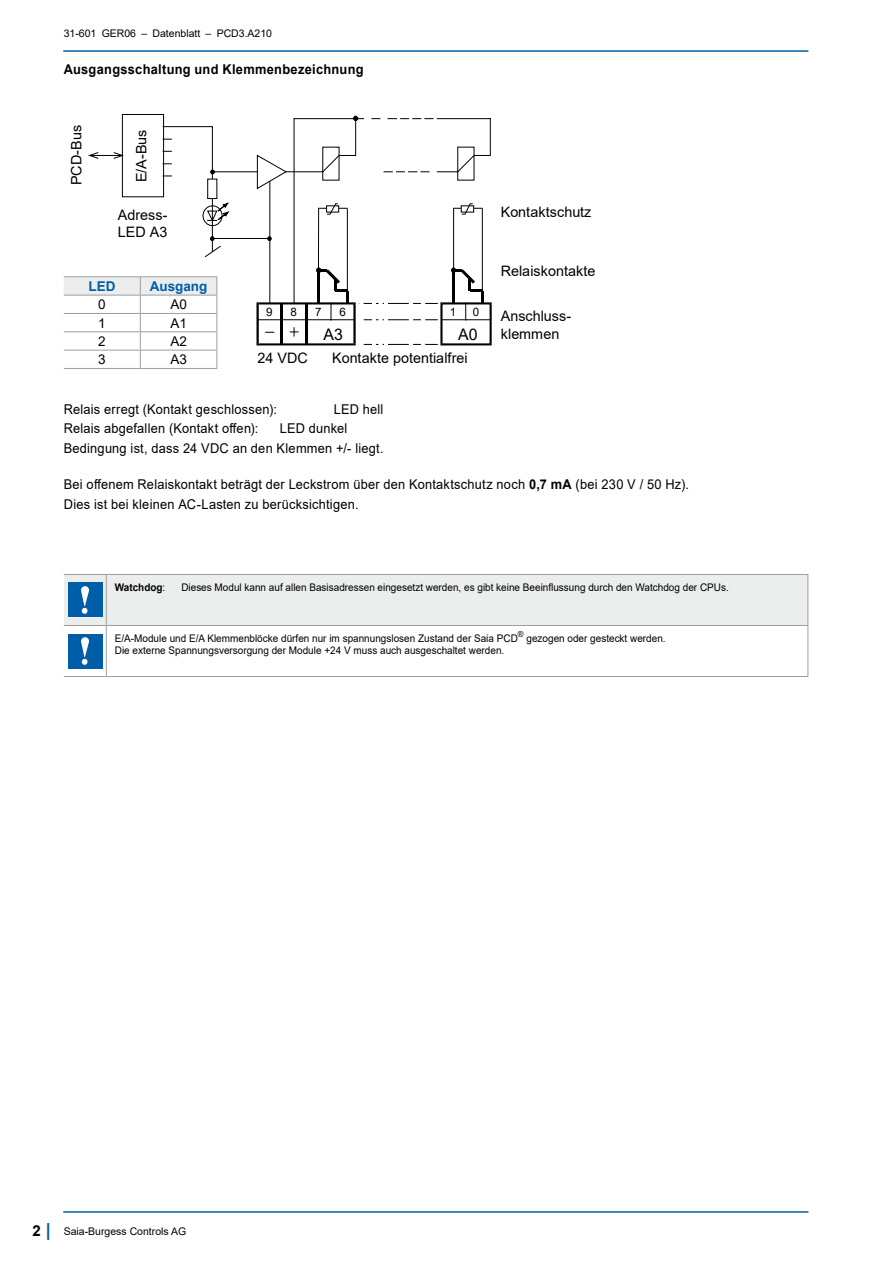
<style>
.page{position:relative;width:893px;height:1263px;background:#fff}
.page>*{position:absolute;margin:0;border:0;box-sizing:border-box;transform-origin:0 0}
.t1{font:16.05px "Arial";color:#000}
.t2{font:14.4px/17.2px "Arial";color:#000}
.Grundtext__9_13pt{font:13.5px/19.5px "Arial";letter-spacing:.015em;color:#000;scale:.95 1}
.Text__left_justified{font:700 13.5px "Arial";letter-spacing:.02em;color:#000;scale:.95 1}
.Grundtext__9_13pt-2{font:13.5px "Arial";letter-spacing:.015em;color:#000}
.t3{font:700 13.5px "Arial";color:#005ea8}
.t4{font:11.7px "Arial";color:#000}
.Text__left_justified-2{font:10.5px/12px "Arial";color:#000;scale:.95 1}
.Text__left_justified-3{font:10.5px "Arial";color:#000}
.Text__left_justified-4{font:700 10.5px "Arial";color:#000;scale:.95 1}
.s1{font-weight:700}
.s2{font-weight:400}
.s3{font-weight:700;font-size:15px}
.s4{font-weight:700;font-size:18px;color:#005ea8}
</style>
<div class="page">
<hr style="left:64px;top:1211px;width:744px;height:2px;background:#005ea8">
<hr style="left:64px;top:50px;width:744px;height:2px;background:#005ea8">
<div style="left:64px;top:574px;width:42px;height:51px;background:#eceded"></div>
<div style="left:106px;top:574px;width:702px;height:51px;background:#eceded"></div>
<hr style="left:64px;top:574px;width:43px;height:1px;background:#9c9e9f">
<hr style="left:106px;top:575px;width:1px;height:50px;background:#9c9e9f">
<hr style="left:64px;top:625px;width:43px;height:1px;background:#9c9e9f">
<hr style="left:106px;top:626px;width:1px;height:50px;background:#9c9e9f">
<hr style="left:64px;top:676px;width:43px;height:1px;background:#9c9e9f">
<hr style="left:107px;top:574px;width:701px;height:1px;background:#9c9e9f">
<hr style="left:807px;top:575px;width:1px;height:50px;background:#9c9e9f">
<hr style="left:107px;top:625px;width:701px;height:1px;background:#9c9e9f">
<hr style="left:807px;top:626px;width:1px;height:50px;background:#9c9e9f">
<hr style="left:107px;top:676px;width:701px;height:1px;background:#9c9e9f">
<div style="left:68px;top:583px;width:34px;height:34px;background:#005ea8"></div>
<svg style="left:81px;top:586px;width:8px;height:28px"></svg>
<div style="left:68px;top:634px;width:34px;height:34px;background:#005ea8"></div>
<svg style="left:81px;top:637px;width:8px;height:28px"></svg>
<hr style="left:212px;top:172px;width:1px;height:79px;background:#000">
<div style="left:208px;top:179px;width:9px;height:20px;background:#fff"></div>
<div style="left:207px;top:179px;width:10px;height:20px;border:1px solid #000"></div>
<div style="left:203px;top:205px;width:19px;height:21px;border:1px solid #000;border-radius:50%"></div>
<svg style="left:207px;top:201px;width:23px;height:20px"></svg>
<hr style="left:360px;top:303px;width:77px;height:1px;background:#000">
<hr style="left:364px;top:319px;width:73px;height:1px;background:#000">
<hr style="left:364px;top:344px;width:73px;height:1px;background:#000">
<svg style="left:409px;top:303px;width:4px;height:42px"></svg>
<svg style="left:421px;top:303px;width:4px;height:42px"></svg>
<svg style="left:372px;top:302px;width:16px;height:43px"></svg>
<svg style="left:318px;top:203px;width:29px;height:12px"></svg>
<hr style="left:318px;top:209px;width:1px;height:61px;background:#000">
<hr style="left:347px;top:209px;width:1px;height:82px;background:#000">
<svg style="left:454px;top:203px;width:28px;height:12px"></svg>
<hr style="left:453px;top:209px;width:1px;height:61px;background:#000">
<hr style="left:482px;top:209px;width:1px;height:82px;background:#000">
<hr style="left:269px;top:172px;width:1px;height:131px;background:#000">
<hr style="left:286px;top:171px;width:37px;height:1px;background:#000">
<svg style="left:372px;top:118px;width:119px;height:55px"></svg>
<hr style="left:294px;top:118px;width:70px;height:1px;background:#000">
<hr style="left:294px;top:119px;width:1px;height:184px;background:#000">
<div style="left:122px;top:114px;width:42px;height:83px;border:1px solid #000"></div>
<svg style="left:162px;top:126px;width:125px;height:63px"></svg>
<svg style="left:113px;top:152px;width:11px;height:7px"></svg>
<svg style="left:88px;top:152px;width:11px;height:7px"></svg>
<hr style="left:90px;top:155px;width:32px;height:1px;background:#000">
<svg style="left:322px;top:116px;width:36px;height:57px"></svg>
<hr style="left:213px;top:238px;width:56px;height:1px;background:#000">
<svg style="left:204px;top:236px;width:17px;height:22px"></svg>
<svg style="left:267px;top:236px;width:5px;height:5px"></svg>
<svg style="left:256px;top:268px;width:108px;height:78px"></svg>
<svg style="left:440px;top:268px;width:52px;height:77px"></svg>
<hr style="left:64px;top:276px;width:76px;height:1px;background:#9c9e9f">
<hr style="left:140px;top:276px;width:77px;height:1px;background:#9c9e9f">
<svg style="left:64px;top:277px;width:153px;height:91px"></svg>
<hr style="left:64px;top:368px;width:76px;height:1px;background:#9c9e9f">
<hr style="left:140px;top:368px;width:77px;height:1px;background:#9c9e9f">
<p class="Text__left_justified-3" style="left:64px;top:26px;width:210px">31-601 GER06 – Datenblatt – PCD3.A210</p>
<p class="Text__left_justified" style="left:64px;top:59px;width:317px">Ausgangsschaltung und Klemmenbezeichnung</p>
<p class="t2" style="left:68px;top:185px;width:62px;rotate:-90deg">PCD-Bus</p>
<p class="t2" style="left:133px;top:182px;width:54px;rotate:-90deg">E/A-Bus</p>
<p class="t2" style="left:118px;top:206px;width:51px">Adress-<br>LED A3</p>
<p class="t3" style="left:89px;top:277px;width:28px">LED</p>
<p class="t3" style="left:150px;top:277px;width:59px">Ausgang</p>
<p class="Grundtext__9_13pt-2" style="left:98px;top:295px;width:9px">0</p>
<p class="Grundtext__9_13pt-2" style="left:170px;top:295px;width:18px">A0</p>
<p class="Grundtext__9_13pt-2" style="left:98px;top:313px;width:9px">1</p>
<p class="Grundtext__9_13pt-2" style="left:170px;top:313px;width:18px">A1</p>
<p class="Grundtext__9_13pt-2" style="left:98px;top:332px;width:9px">2</p>
<p class="Grundtext__9_13pt-2" style="left:170px;top:332px;width:18px">A2</p>
<p class="Grundtext__9_13pt-2" style="left:98px;top:350px;width:9px">3</p>
<p class="Grundtext__9_13pt-2" style="left:170px;top:350px;width:18px">A3</p>
<p class="t4" style="left:266px;top:304px;width:8px">9</p>
<p class="t4" style="left:291px;top:304px;width:8px">8</p>
<p class="t4" style="left:450px;top:304px;width:8px">1</p>
<p class="t1" style="left:323px;top:323px;width:21px">A3</p>
<p class="t4" style="left:315px;top:304px;width:8px">7</p>
<p class="t4" style="left:339px;top:304px;width:8px">6</p>
<p class="t4" style="left:473px;top:304px;width:8px">0</p>
<p class="t1" style="left:458px;top:323px;width:21px">A0</p>
<p class="t2" style="left:258px;top:349px;width:52px">24 VDC</p>
<p class="t2" style="left:332px;top:349px;width:137px">Kontakte potentialfrei</p>
<p class="t2" style="left:501px;top:203px;width:92px">Kontaktschutz</p>
<p class="t2" style="left:501px;top:263px;width:96px">Relaiskontakte</p>
<p class="t2" style="left:501px;top:307px;width:72px">Anschluss&shy;klemmen</p>
<p class="Grundtext__9_13pt" style="left:64px;top:399px;width:226px">Relais erregt (Kontakt geschlossen):</p>
<p class="Grundtext__9_13pt" style="left:334px;top:399px;width:54px">LED hell</p>
<p class="Grundtext__9_13pt" style="left:64px;top:419px;width:206px">Relais abgefallen (Kontakt offen):</p>
<p class="Grundtext__9_13pt" style="left:280px;top:419px;width:73px">LED dunkel</p>
<p class="Grundtext__9_13pt" style="left:64px;top:438px;width:338px">Bedingung ist, dass 24 VDC an den Klemmen +/- liegt.</p>
<p class="Grundtext__9_13pt" style="left:64px;top:475px;width:660px">Bei offenem Relaiskontakt beträgt der Leckstrom über den Kontaktschutz noch <span class="s1">0,7 mA</span> (bei 230 V / 50 Hz).<br>Dies ist bei kleinen AC-Lasten zu berücksichtigen.</p>
<p class="Text__left_justified-4" style="left:115px;top:579px;width:55px">Watchdog<span class="s2">:</span></p>
<p class="Text__left_justified-2" style="left:181px;top:581px;width:578px">Dieses Modul kann auf allen Basisadressen eingesetzt werden, es gibt keine Beeinflussung durch den Watchdog der CPUs.</p>
<p class="Text__left_justified-2" style="left:115px;top:632px;width:581px">E/A-Module und E/A Klemmenblöcke dürfen nur im spannungslosen Zustand der Saia PCD<sup>®</sup> gezogen oder gesteckt werden.<br>Die externe Spannungsversorgung der Module +24 V muss auch ausgeschaltet werden.</p>
<p class="Text__left_justified-3" style="left:33px;top:1224px;width:155px"><span class="s3">2</span> <span class="s4">|</span> Saia-Burgess Controls AG</p>
</div>
